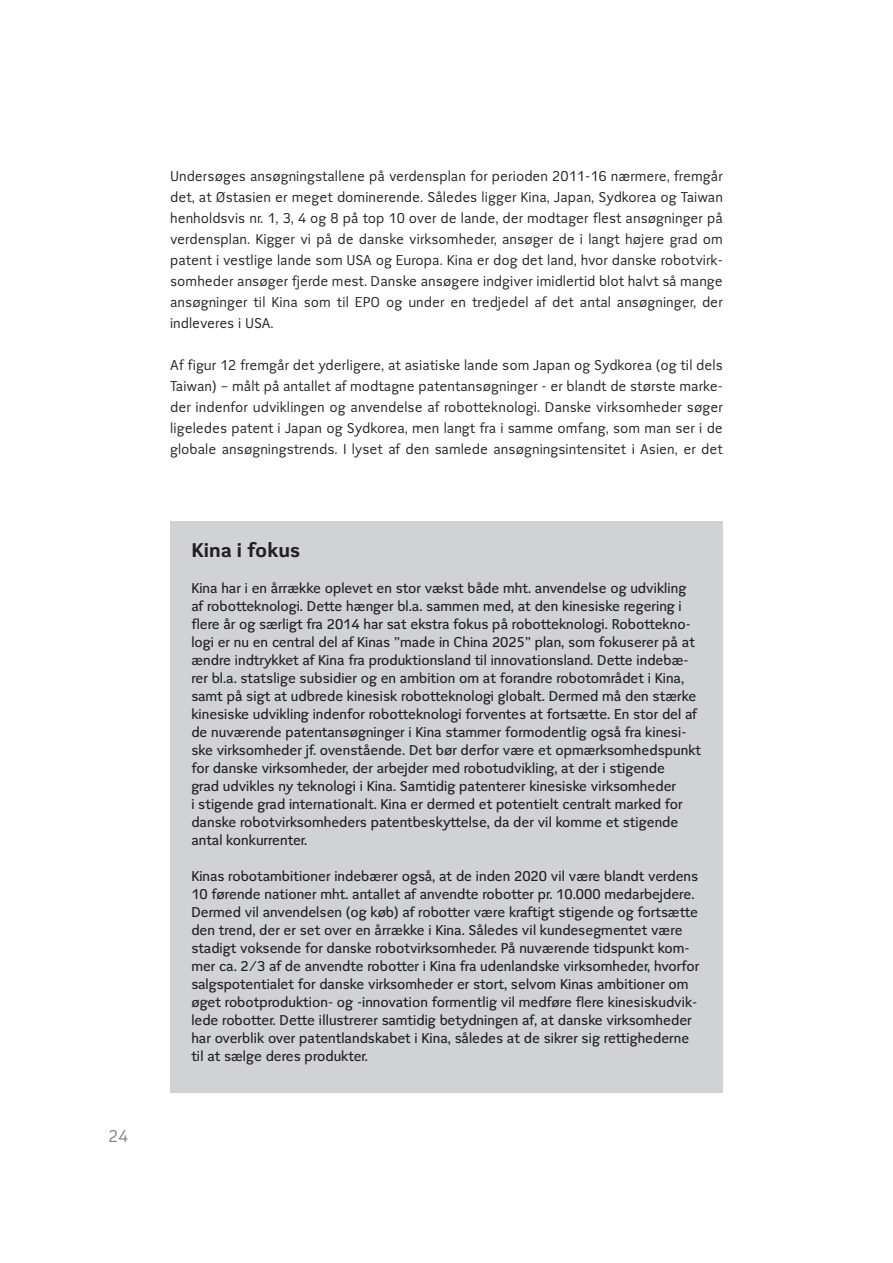
<style>
.page{position:relative;width:893px;height:1263px;background:#fff}
.page>*{position:absolute;margin:0;border:0;box-sizing:border-box;transform-origin:0 0}
.t1{font:700 21px "Ninetysix K";color:#231f20}
.t2{font:18px "Ninetysix K";color:#808285}
.t3{font:15px/18px "Ninetysix K";color:#231f20}
.t4{font:15px/21px "Ninetysix K";color:#231f20;text-align:justify}
</style>
<div class="page">
<div style="left:170px;top:521px;width:553px;height:572px;background:#d1d2d4"></div>
<p class="t2" style="left:108px;top:1126px;width:21px">24</p>
<p class="t4" style="left:170px;top:166px;width:554px">Undersøges ansøgningstallene på verdensplan for perioden 2011-16 nærmere, fremgår det, at Østasien er meget dominerende. Således ligger Kina, Japan, Sydkorea og Taiwan henholdsvis nr. 1, 3, 4 og 8 på top 10 over de lande, der modtager flest ansøgninger på verdensplan. Kigger vi på de danske virksomheder, ansøger de i langt højere grad om patent i vestlige lande som USA og Europa. Kina er dog det land, hvor danske robotvirk&shy;somheder ansøger fjerde mest. Danske ansøgere indgiver imidlertid blot halvt så mange ansøgninger til Kina som til EPO og under en tredjedel af det antal ansøgninger, der indleveres i USA.</p>
<p class="t4" style="left:170px;top:355px;width:554px">Af figur 12 fremgår det yderligere, at asiatiske lande som Japan og Sydkorea (og til dels Taiwan) – målt på antallet af modtagne patentansøgninger - er blandt de største marke&shy;der indenfor udviklingen og anvendelse af robotteknologi. Danske virksomheder søger ligeledes patent i Japan og Sydkorea, men langt fra i samme omfang, som man ser i de globale ansøgningstrends. I lyset af den samlede ansøgningsintensitet i Asien, er det</p>
<h1 class="t1" style="left:191px;top:539px;width:110px">Kina i fokus</h1>
<p class="t3" style="left:191px;top:579px;width:511px">Kina har i en årrække oplevet en stor vækst både mht. anvendelse og udvikling af robotteknologi. Dette hænger bl.a. sammen med, at den kinesiske regering i flere år og særligt fra 2014 har sat ekstra fokus på robotteknologi. Robottekno&shy;logi er nu en central del af Kinas ”made in China 2025” plan, som fokuserer på at ændre indtrykket af Kina fra produktionsland til innovationsland. Dette indebæ&shy;rer bl.a. statslige subsidier og en ambition om at forandre robotområdet i Kina, samt på sigt at udbrede kinesisk robotteknologi globalt. Dermed må den stærke kinesiske udvikling indenfor robotteknologi forventes at fortsætte. En stor del af de nuværende patentansøgninger i Kina stammer formodentlig også fra kinesi&shy;ske virksomheder jf. ovenstående. Det bør derfor være et opmærksomhedspunkt for danske virksomheder, der arbejder med robotudvikling, at der i stigende<br>grad udvikles ny teknologi i Kina. Samtidig patenterer kinesiske virksomheder<br>i stigende grad internationalt. Kina er dermed et potentielt centralt marked for danske robotvirksomheders patentbeskyttelse, da der vil komme et stigende antal konkurrenter.</p>
<p class="t3" style="left:191px;top:867px;width:509px">Kinas robotambitioner indebærer også, at de inden 2020 vil være blandt verdens 10 førende nationer mht. antallet af anvendte robotter pr. 10.000 medarbejdere.<br>Dermed vil anvendelsen (og køb) af robotter være kraftigt stigende og fortsætte den trend, der er set over en årrække i Kina. Således vil kundesegmentet være stadigt voksende for danske robotvirksomheder. På nuværende tidspunkt kom&shy;mer ca. 2/3 af de anvendte robotter i Kina fra udenlandske virksomheder, hvorfor salgspotentialet for danske virksomheder er stort, selvom Kinas ambitioner om øget robotproduktion- og -innovation formentlig vil medføre flere kinesiskudvik&shy;lede robotter. Dette illustrerer samtidig betydningen af, at danske virksomheder har overblik over patentlandskabet i Kina, således at de sikrer sig rettighederne til at sælge deres produkter.</p>
</div>
